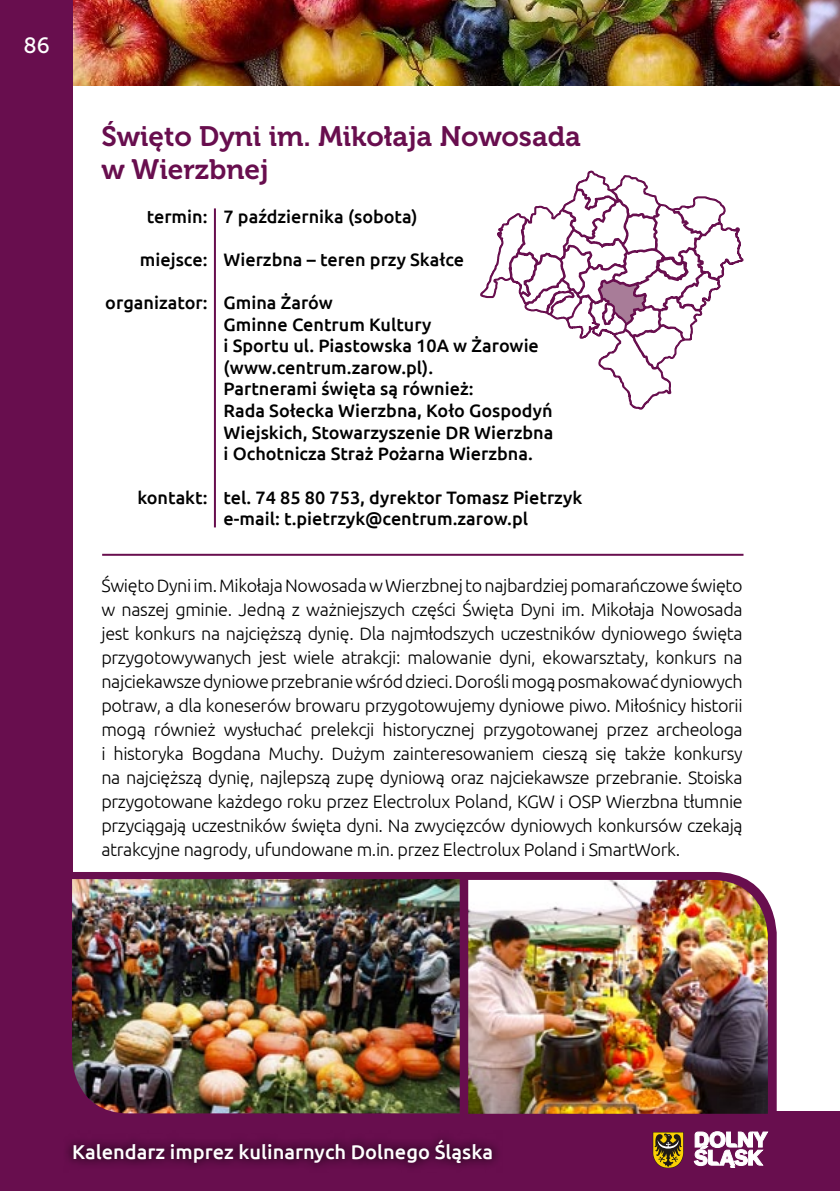
<style>
.page{position:relative;width:840px;height:1191px;background:#fff}
.page>*{position:absolute;margin:0;border:0;box-sizing:border-box;transform-origin:0 0}
.t1{font:28px/33.6px "Museo 700";color:#680e4e}
.t2{font:22px "Museo 500";color:#fff}
.t3{font:500 20px "Ubuntu";color:#fff}
.t4{font:300 18px/24px "Ubuntu";letter-spacing:-.02em;color:#000;text-align:justify}
.t5{font:500 18px/21.6px "Ubuntu";color:#000}
</style>
<div class="page">
<img style="left:72px;top:0;width:716px;height:85px">
<div style="left:0;top:1111px;width:839px;height:80px;background:#680e4e"></div>
<div style="left:0;top:0;width:72px;height:1191px;background:#680e4e"></div>
<svg style="left:693px;top:1131px;width:74px;height:36px"></svg>
<svg style="left:652px;top:1132px;width:31px;height:35px"></svg>
<svg style="left:67px;top:1139px;width:431px;height:28px"></svg>
<img style="left:788px;top:0;width:51px;height:85px">
<hr style="left:214px;top:208px;width:2px;height:319px;background:#680e4e">
<hr style="left:102px;top:554px;width:641px;height:2px;background:#680e4e">
<svg style="left:72px;top:872px;width:704px;height:242px;background:#732359"></svg>
<img style="left:72px;top:879px;width:387px;height:234px">
<img style="left:468px;top:880px;width:299px;height:233px">
<svg style="left:480px;top:171px;width:263px;height:239px"></svg>
<p class="t2" style="left:24px;top:34px;width:27px">86</p>
<h1 class="t1" style="left:101px;top:120px;width:480px">Święto Dyni im. Mikołaja Nowosada w Wierzbnej</h1>
<p class="t5" style="left:147px;top:205px;width:272px">termin: 7 października (sobota)</p>
<p class="t5" style="left:140px;top:248px;width:325px">miejsce: Wierzbna – teren przy Skałce</p>
<p class="t5" style="left:223px;top:291px;width:331px;text-indent:-118px">organizator: Gmina Żarów<br>Gminne Centrum Kultury<br>i Sportu ul. Piastowska 10A w Żarowie (www.centrum.zarow.pl).<br>Partnerami święta są również:<br>Rada Sołecka Wierzbna, Koło Gospodyń<br>Wiejskich, Stowarzyszenie DR Wierzbna i Ochotnicza Straż Pożarna Wierzbna.</p>
<p class="t5" style="left:223px;top:485px;width:360px;text-indent:-86px">kontakt: tel. 74 85 80 753, dyrektor Tomasz Pietrzyk e-mail: t.pietrzyk@centrum.zarow.pl</p>
<p class="t4" style="left:101px;top:573px;width:642px">Święto Dyni im. Mikołaja Nowosada w Wierzbnej to najbardziej pomarańczowe święto w naszej gminie. Jedną z ważniejszych części Święta Dyni im. Mikołaja Nowosada jest konkurs na najcięższą dynię. Dla najmłodszych uczestników dyniowego święta przygotowywanych jest wiele atrakcji: malowanie dyni, ekowarsztaty, konkurs na najciekawsze dyniowe przebranie wśród dzieci. Dorośli mogą posmakować dyniowych potraw, a dla koneserów browaru przygotowujemy dyniowe piwo. Miłośnicy historii mogą również wysłuchać prelekcji historycznej przygotowanej przez archeologa i historyka Bogdana Muchy. Dużym zainteresowaniem cieszą się także konkursy na najcięższą dynię, najlepszą zupę dyniową oraz najciekawsze przebranie. Stoiska przygotowane każdego roku przez Electrolux Poland, KGW i OSP Wierzbna tłumnie przyciągają uczestników święta dyni. Na zwycięzców dyniowych konkursów czekają atrakcyjne nagrody, ufundowane m.in. przez Electrolux Poland i SmartWork.</p>
<p class="t3" style="left:72px;top:1139px;width:422px">Kalendarz imprez kulinarnych Dolnego Śląska</p>
</div>
